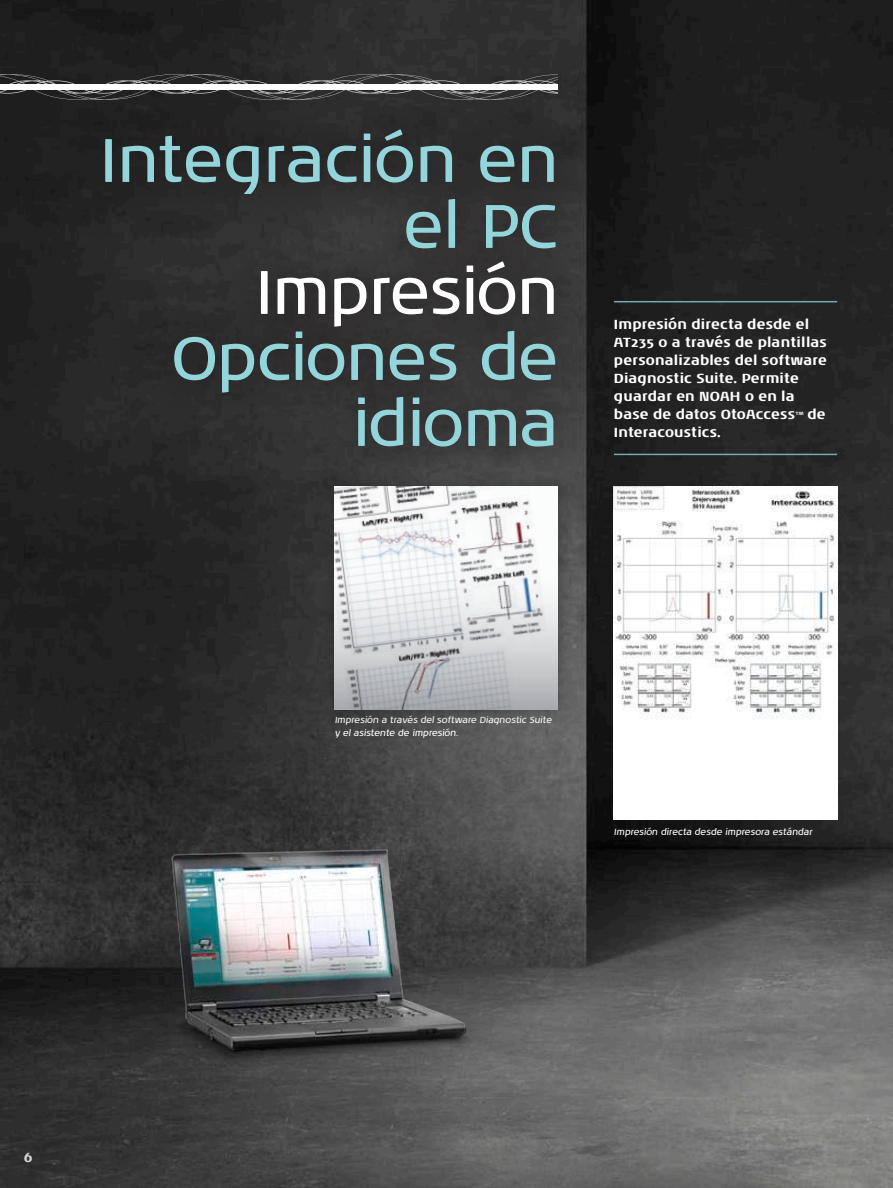
<style>
.page{position:relative;width:893px;height:1188px;background:#fff}
.page>*{position:absolute;margin:0;border:0;box-sizing:border-box;transform-origin:0 0}
.t1{font:63px/66px "Noa LT Pro";color:#93d5da;text-align:right}
.t2{font:63px "Noa LT Pro";color:#fff}
.t3{font:700 13.5px/18px "Noa LT Pro";letter-spacing:.01em;color:#fff}
.t4{font:700 13.5px "Noa LT Pro";color:#d4d5d7}
.t5{font:italic 9px/13.5px "Noa LT Pro";color:#fff}
.s1{font-weight:400;font-size:10.5px}
</style>
<div class="page">
<img style="left:0;top:0;width:893px;height:1188px">
<div style="left:47px;top:73px;width:565px;height:431px;background:#231f20;opacity:.54"></div>
<svg style="left:0;top:74px;width:558px;height:26px;background:#3c3c3c"></svg>
<div style="left:0;top:84px;width:558px;height:6px;background:#fff"></div>
<div style="left:319px;top:471px;width:254px;height:254px;background:#231f20;opacity:.51"></div>
<img style="left:335px;top:487px;width:223px;height:222px">
<hr style="left:614px;top:301px;width:223px;height:1px;background:#75aaae">
<hr style="left:614px;top:454px;width:223px;height:1px;background:#75aaae">
<img style="left:614px;top:487px;width:223px;height:333px">
<img style="left:124px;top:790px;width:365px;height:274px">
<h1 class="t1" style="left:100px;top:125px;width:460px">Integración en el PC</h1>
<h1 class="t2" style="left:255px;top:248px;width:304px">Impresión</h1>
<h1 class="t1" style="left:172px;top:323px;width:388px">Opciones de idioma</h1>
<p class="t3" style="left:614px;top:314px;width:215px">Impresión directa desde el<br>AT235 o a través de plantillas personalizables del software<br>Diagnostic Suite. Permite guardar en NOAH o en la base de datos OtoAccess<span class="s1">™</span> de<br>Interacoustics.</p>
<p class="t5" style="left:335px;top:713px;width:219px">Impresión a través del software Diagnostic Suite y el asistente de impresión.</p>
<p class="t5" style="left:614px;top:825px;width:200px">Impresión directa desde impresora estándar</p>
<p class="t4" style="left:24px;top:1147px;width:10px">6</p>
</div>
